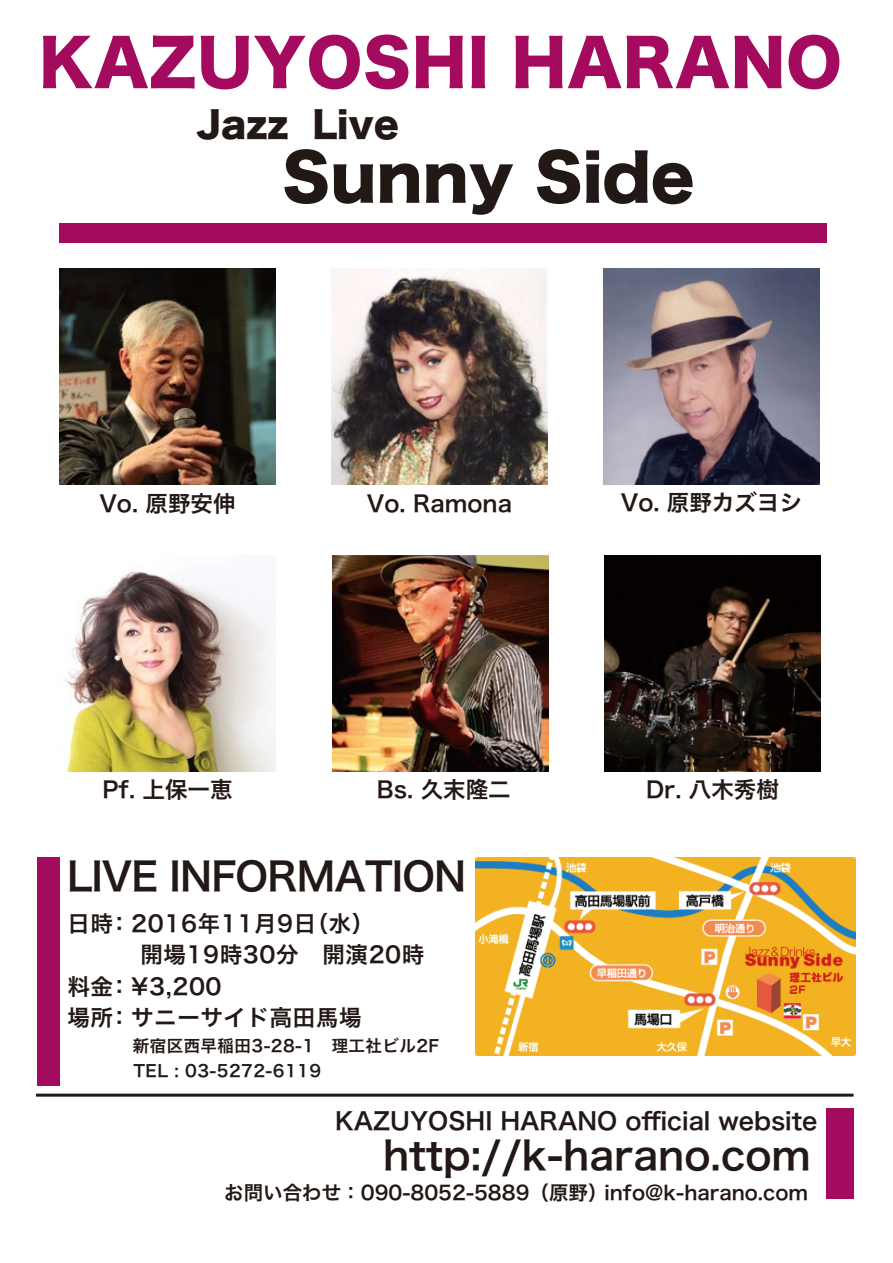
<style>
.page{position:relative;width:893px;height:1263px;background:#fff}
.page>*{position:absolute;margin:0;border:0;box-sizing:border-box;transform-origin:0 0}
.t1{font:63px "Hira Kaku Std N W8";letter-spacing:.01em;color:#a40b5e}
.t2{font:63px "Hira Kaku Std W8";color:#221815}
.t3{font:39px "Hira Kaku Pro N W6";color:#221815}
.t4{font:39px "Hira Kaku Pro N W6";letter-spacing:-.02em;color:#221815}
.t5{font:36px "Hira Kaku Std W8";color:#221815}
.t6{font:24px "Hira Kaku Pro W6";color:#221815}
.t7{font:22.5px "Hira Kaku Pro W6";letter-spacing:.025em;color:#221815}
.t8{font:22.5px "Hira Kaku Pro W6";color:#221815}
.t9{font:19.5px "Hira Kaku Pro W6";color:#221815}
.t10{font:19.5px "Hira Kaku Pro N W6";color:#221815}
.t11{font:16.5px/24.8px "Hira Kaku Pro W6";letter-spacing:.025em;color:#221815}
</style>
<div class="page">
<hr style="left:36px;top:1094px;width:818px;height:3px;background:#221815">
<div style="left:826px;top:1109px;width:28px;height:90px;background:#a40b5e"></div>
<div style="left:37px;top:857px;width:22px;height:228px;background:#a40b5e"></div>
<div style="left:59px;top:223px;width:767px;height:19px;background:#a40b5e"></div>
<img style="left:476px;top:857px;width:379px;height:198px">
<img style="left:603px;top:268px;width:216px;height:216px">
<img style="left:332px;top:555px;width:216px;height:216px">
<img style="left:331px;top:269px;width:216px;height:216px">
<img style="left:604px;top:555px;width:216px;height:216px">
<img style="left:64px;top:571px;width:211px;height:200px">
<img style="left:59px;top:269px;width:216px;height:215px">
<h1 class="t1" style="left:39px;top:28px;width:804px">KAZUYOSHI HARANO</h1>
<h3 class="t5" style="left:196px;top:104px;width:204px">Jazz Live</h3>
<h1 class="t2" style="left:282px;top:142px;width:414px">Sunny Side</h1>
<p class="t7" style="left:99px;top:483px;width:138px">Vo. 原野安伸</p>
<p class="t8" style="left:367px;top:483px;width:147px">Vo. Ramona</p>
<p class="t8" style="left:621px;top:482px;width:183px">Vo. 原野カズヨシ</p>
<p class="t7" style="left:102px;top:769px;width:132px">Pf. 上保一恵</p>
<p class="t7" style="left:646px;top:769px;width:134px">Dr. 八木秀樹</p>
<p class="t7" style="left:377px;top:769px;width:135px">Bs. 久末隆二</p>
<h2 class="t4" style="left:67px;top:841px;width:401px">LIVE INFORMATION</h2>
<p class="t7" style="left:68px;top:903px;width:308px">日時：2016年11月9日（水）</p>
<p class="t7" style="left:140px;top:934px;width:286px">開場19時30分　開演20時</p>
<p class="t7" style="left:68px;top:966px;width:156px">料金：¥3,200</p>
<p class="t7" style="left:68px;top:997px;width:296px">場所：サニーサイド高田馬場</p>
<p class="t11" style="left:133px;top:1033px;width:308px">新宿区西早稲田3-28-1　理工社ビル2F<br>TEL : 03-5272-6119</p>
<p class="t6" style="left:335px;top:1099px;width:484px">KAZUYOSHI HARANO official website</p>
<h2 class="t3" style="left:383px;top:1120px;width:429px">http://k-harano.com</h2>
<p class="t10" style="left:604px;top:1175px;width:205px">info@k-harano.com</p>
<p class="t9" style="left:224px;top:1175px;width:385px">お問い合わせ：090-8052-5889（原野）</p>
</div>
